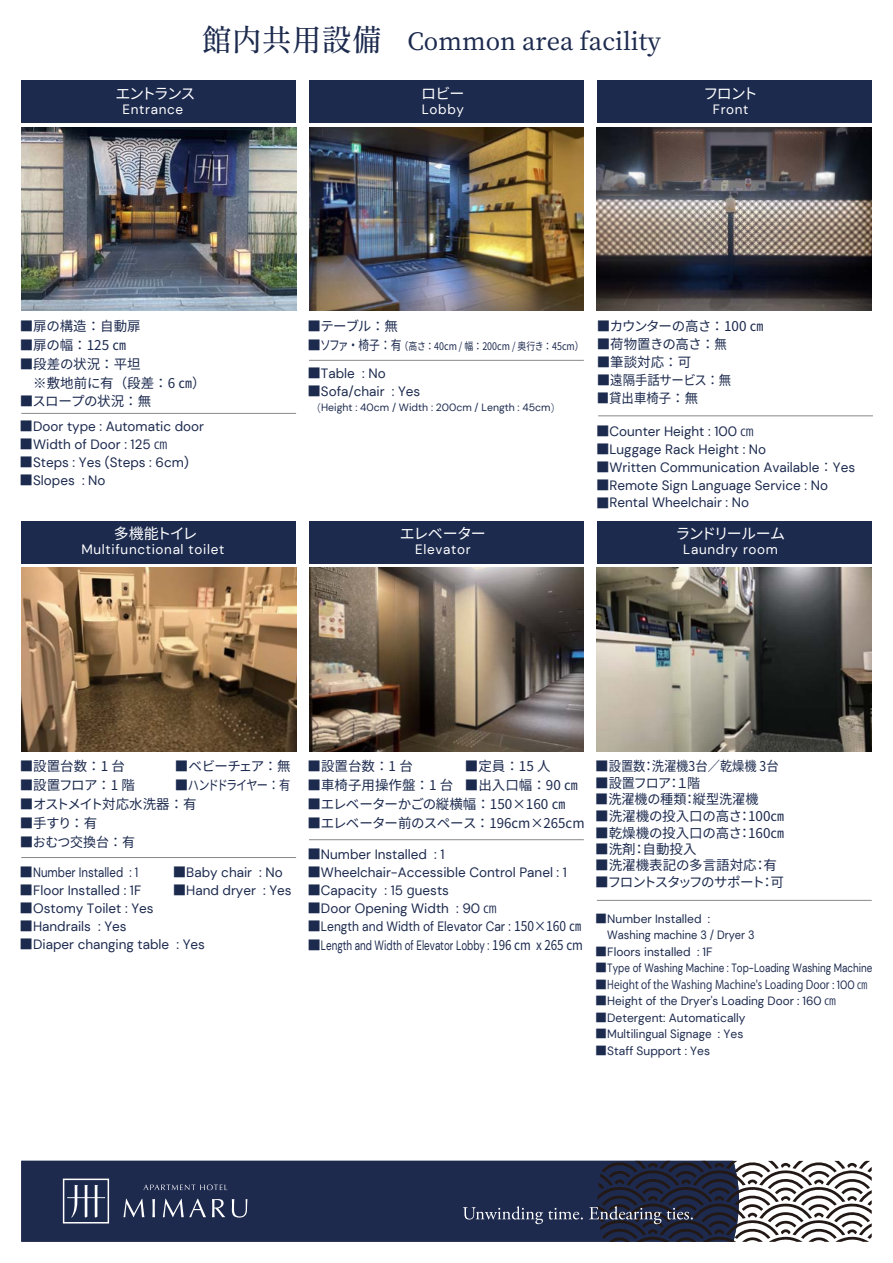
<style>
.page{position:relative;width:893px;height:1263px;background:#fff}
.page>*{position:absolute;margin:0;border:0;box-sizing:border-box;transform-origin:0 0}
.t1{font:500 24px "Noto Serif JP";color:#1c2a4e}
.t2{font:15px "Noto Sans CJ Kjp";letter-spacing:-.085em;color:#fff}
.t3{font:15px "Noto Sans CJ Kjp";letter-spacing:-.115em;color:#fff}
.t4{font:13.5px "DM Sans";color:#1c2a4e}
.t5{font:13.5px/18.8px "Noto Sans CJ Kjp";color:#1c2a4e}
.t6{font:13.5px "DM Sans";letter-spacing:.05em;color:#fff}
.t7{font:13.5px "DM Sans";color:#1c2a4e;scale:.73 1}
.t8{font:13.5px "DM Sans";color:#1c2a4e;scale:.89 1}
.t9{font:13.5px "Noto Sans CJ Kjp";letter-spacing:-.02em;color:#1c2a4e}
.t10{font:13.5px "Noto Sans CJ Kjp";letter-spacing:-.03em;color:#1c2a4e}
.t11{font:13.5px "DM Sans";color:#1c2a4e;scale:.85 1}
.t12{font:13.5px "Noto Sans CJ Kjp";letter-spacing:-.105em;color:#1c2a4e}
.t13{font:13.5px "Noto Sans CJ Kjp";letter-spacing:-.035em;color:#1c2a4e}
.t14{font:13.5px "Noto Sans CJ Kjp";letter-spacing:-.095em;color:#1c2a4e}
.t15{font:13.5px "Noto Sans CJ Kjp";letter-spacing:-.025em;color:#1c2a4e}
.t16{font:13.5px "Noto Sans CJ Kjp";letter-spacing:-.1em;color:#1c2a4e}
.t17{font:13.5px "Noto Sans CJ Kjp";color:#1c2a4e;scale:.92 1}
.t18{font:12px/16.5px "DM Sans";color:#1c2a4e}
.t19{font:12px "DM Sans";color:#1c2a4e;scale:.82 1}
.t20{font:12px "Koz Go Pr 6 N";color:#1c2a4e}
.t21{font:12px "DM Sans";color:#1c2a4e;scale:.96 1}
.t22{font:10.5px "DM Sans";color:#1c2a4e}
.t23{font:10.5px "Noto Sans CJ Kjp";color:#1c2a4e;scale:.85 1}
.s1{font-family:"Shippori Mincho";font-size:30px}
.s2{font-family:"Noto Sans CJ Kjp"}
.s3{font-family:"Koz Go Pr 6 N"}
.s4{font-size:13.5px}
.s5{font-family:"DM Sans"}
</style>
<div class="page">
<div style="left:21px;top:81px;width:275px;height:42px;background:#1c2a4e"></div>
<div style="left:309px;top:81px;width:275px;height:42px;background:#1c2a4e"></div>
<div style="left:597px;top:81px;width:275px;height:42px;background:#1c2a4e"></div>
<img style="left:21px;top:128px;width:275px;height:183px">
<img style="left:309px;top:128px;width:275px;height:183px">
<img style="left:597px;top:128px;width:275px;height:183px">
<hr style="left:21px;top:413px;width:275px;height:1px;background:#898989">
<hr style="left:309px;top:360px;width:275px;height:1px;background:#898989">
<hr style="left:598px;top:415px;width:275px;height:1px;background:#898989">
<div style="left:597px;top:521px;width:275px;height:42px;background:#1c2a4e"></div>
<img style="left:597px;top:568px;width:275px;height:183px">
<hr style="left:597px;top:900px;width:275px;height:1px;background:#898989">
<div style="left:21px;top:521px;width:275px;height:42px;background:#1c2a4e"></div>
<div style="left:309px;top:521px;width:275px;height:42px;background:#1c2a4e"></div>
<img style="left:21px;top:568px;width:275px;height:183px">
<img style="left:309px;top:568px;width:275px;height:183px">
<hr style="left:21px;top:857px;width:275px;height:1px;background:#898989">
<hr style="left:309px;top:839px;width:275px;height:1px;background:#898989">
<div style="left:21px;top:1161px;width:568px;height:81px;background:#1d294d"></div>
<svg style="left:143px;top:1184px;width:84px;height:6px"></svg>
<svg style="left:123px;top:1199px;width:21px;height:18px"></svg>
<svg style="left:152px;top:1199px;width:3px;height:18px"></svg>
<svg style="left:163px;top:1199px;width:43px;height:18px"></svg>
<svg style="left:212px;top:1199px;width:13px;height:18px"></svg>
<svg style="left:232px;top:1199px;width:15px;height:18px"></svg>
<div style="left:63px;top:1178px;width:46px;height:45px;background:#1b294c;border:2px solid #fff"></div>
<svg style="left:67px;top:1185px;width:38px;height:33px"></svg>
<svg style="left:463px;top:1206px;width:120px;height:18px;background:#3f4968"></svg>
<svg style="left:589px;top:1161px;width:283px;height:81px"></svg>
<h1 class="t1" style="left:202px;top:27px;width:461px"><span class="s1">館内共用設備</span> Common area facility</h1>
<p class="t2" style="left:115px;top:85px;width:82px">エントランス</p>
<p class="t2" style="left:421px;top:85px;width:45px">ロビー</p>
<p class="t2" style="left:703px;top:85px;width:56px">フロント</p>
<p class="t6" style="left:422px;top:101px;width:44px">Lobby</p>
<p class="t6" style="left:713px;top:101px;width:37px">Front</p>
<p class="t6" style="left:123px;top:101px;width:62px">Entrance</p>
<p class="t5" style="left:20px;top:317px;width:123px">■扉の構造：自動扉</p>
<p class="t5" style="left:20px;top:336px;width:108px">■扉の幅：125 ㎝</p>
<p class="t5" style="left:20px;top:355px;width:187px">■段差の状況：平坦<br>　※敷地前に有（段差：6 ㎝）</p>
<p class="t10" style="left:20px;top:394px;width:133px">■スロープの状況：無</p>
<p class="t4" style="left:20px;top:418px;width:186px"><span class="s2">■</span>Door type : Automatic door</p>
<p class="t4" style="left:20px;top:436px;width:149px"><span class="s2">■</span>Width of Door : 125 <span class="s3">㎝</span></p>
<p class="t4" style="left:20px;top:454px;width:171px"><span class="s2">■</span>Steps : Yes (Steps : 6cm)</p>
<p class="t4" style="left:20px;top:472px;width:87px"><span class="s2">■</span>Slopes : No</p>
<p class="t5" style="left:307px;top:317px;width:92px">■テーブル：無</p>
<p class="t23" style="left:307px;top:340px;width:326px"><span class="s4">■ソファ・椅子：有</span>（高さ：40cm / 幅：200cm / 奥行き：45cm）</p>
<p class="t4" style="left:307px;top:365px;width:80px"><span class="s3">■</span>Table : No</p>
<p class="t4" style="left:307px;top:383px;width:114px"><span class="s3">■</span>Sofa/chair : Yes</p>
<p class="t22" style="left:311px;top:401px;width:252px"><span class="s3">（</span>Height : 40cm / Width : 200cm / Length : 45cm<span class="s3">）</span></p>
<p class="t2" style="left:114px;top:525px;width:85px">多機能トイレ</p>
<p class="t2" style="left:400px;top:525px;width:87px">エレベーター</p>
<p class="t6" style="left:415px;top:541px;width:57px">Elevator</p>
<p class="t6" style="left:81px;top:541px;width:144px">Multifunctional toilet</p>
<p class="t13" style="left:597px;top:319px;width:168px">■カウンターの高さ：100 ㎝</p>
<p class="t10" style="left:597px;top:337px;width:132px">■荷物置きの高さ：無</p>
<p class="t5" style="left:597px;top:353px;width:96px">■筆談対応：可</p>
<p class="t15" style="left:597px;top:373px;width:136px">■遠隔手話サービス：無</p>
<p class="t17" style="left:597px;top:391px;width:112px">■貸出車椅子：無</p>
<p class="t4" style="left:596px;top:422px;width:160px"><span class="s2">■</span>Counter Height : 100 <span class="s3">㎝</span></p>
<p class="t4" style="left:596px;top:440px;width:172px"><span class="s2">■</span>Luggage Rack Height : No</p>
<p class="t4" style="left:596px;top:458px;width:261px"><span class="s2">■</span>Written Communication Available<span class="s3">：</span>Yes</p>
<p class="t4" style="left:596px;top:476px;width:233px"><span class="s2">■</span>Remote Sign Language Service : No</p>
<p class="t4" style="left:596px;top:494px;width:155px"><span class="s2">■</span>Rental Wheelchair : No</p>
<p class="t3" style="left:675px;top:525px;width:111px">ランドリールーム</p>
<p class="t6" style="left:683px;top:541px;width:96px">Laundry room</p>
<p class="t5" style="left:20px;top:757px;width:107px">■設置台数：1 台</p>
<p class="t5" style="left:20px;top:776px;width:117px">■設置フロア：1 階</p>
<p class="t14" style="left:20px;top:796px;width:179px">■オストメイト対応水洗器：有</p>
<p class="t5" style="left:20px;top:814px;width:79px">■手すり：有</p>
<p class="t5" style="left:20px;top:832px;width:117px">■おむつ交換台：有</p>
<p class="t5" style="left:175px;top:757px;width:117px">■ベビーチェア：無</p>
<p class="t16" style="left:175px;top:778px;width:117px">■ハンドドライヤー：有</p>
<p class="t4" style="left:173px;top:864px;width:112px"><span class="s3">■</span>Baby chair : No</p>
<p class="t4" style="left:173px;top:882px;width:120px"><span class="s3">■</span>Hand dryer : Yes</p>
<p class="t11" style="left:20px;top:864px;width:141px"><span class="s3">■</span>Number Installed : 1</p>
<p class="t4" style="left:20px;top:882px;width:123px"><span class="s3">■</span>Floor Installed : 1F</p>
<p class="t4" style="left:20px;top:900px;width:135px"><span class="s3">■</span>Ostomy Toilet : Yes</p>
<p class="t4" style="left:20px;top:918px;width:109px"><span class="s3">■</span>Handrails : Yes</p>
<p class="t4" style="left:20px;top:936px;width:187px"><span class="s3">■</span>Diaper changing table : Yes</p>
<p class="t5" style="left:307px;top:757px;width:107px">■設置台数：1 台</p>
<p class="t5" style="left:307px;top:776px;width:147px">■車椅子用操作盤：1 台</p>
<p class="t9" style="left:307px;top:796px;width:259px">■エレベーターかごの縦横幅：150×160 ㎝</p>
<p class="t5" style="left:307px;top:814px;width:279px">■エレベーター前のスペース：196cm×265cm</p>
<p class="t5" style="left:465px;top:757px;width:87px">■定員：15 人</p>
<p class="t5" style="left:465px;top:776px;width:114px">■出入口幅：90 ㎝</p>
<p class="t4" style="left:307px;top:846px;width:139px"><span class="s3">■</span>Number Installed : 1</p>
<p class="t4" style="left:307px;top:864px;width:261px"><span class="s3">■</span>Wheelchair-Accessible Control Panel : 1</p>
<p class="t4" style="left:307px;top:882px;width:143px"><span class="s3">■</span>Capacity : 15 <span class="s3">g</span>uests</p>
<p class="t4" style="left:307px;top:900px;width:191px"><span class="s3">■</span>Door Opening Width : 90 <span class="s3">㎝</span></p>
<p class="t8" style="left:307px;top:918px;width:309px"><span class="s3">■</span>Length and Width of Elevator Car : <span class="s2">150×160 ㎝</span></p>
<p class="t7" style="left:307px;top:937px;width:379px"><span class="s3">■</span>Length and Width of Elevator Lobby : <span class="s2">196 cm x 265 cm</span></p>
<p class="t5" style="left:595px;top:757px;width:185px">■設置数：洗濯機3台／乾燥機 3台</p>
<p class="t5" style="left:595px;top:774px;width:107px">■設置フロア：１階</p>
<p class="t5" style="left:595px;top:790px;width:165px">■洗濯機の種類：縦型洗濯機</p>
<p class="t5" style="left:595px;top:807px;width:190px">■洗濯機の投入口の高さ：100㎝</p>
<p class="t5" style="left:595px;top:823px;width:190px">■乾燥機の投入口の高さ：160㎝</p>
<p class="t5" style="left:595px;top:840px;width:103px">■洗剤：自動投入</p>
<p class="t5" style="left:595px;top:856px;width:183px">■洗濯機表記の多言語対応：有</p>
<p class="t12" style="left:595px;top:874px;width:190px">■フロントスタッフのサポート：可</p>
<p class="t18" style="left:607px;top:910px;width:149px;text-indent:-12px"><span class="s3">■</span>Number Installed :<br>Washing machine 3 / Dryer 3</p>
<p class="t18" style="left:595px;top:943px;width:119px"><span class="s3">■</span>Floors installed : 1F</p>
<p class="t19" style="left:595px;top:960px;width:339px"><span class="s3">■</span>Type of Washing Machine : Top-Loading Washing Machine</p>
<p class="t20" style="left:595px;top:978px;width:274px">■Height of the Washing Machine's Loading Door : <span class="s5">100</span> ㎝</p>
<p class="t18" style="left:595px;top:992px;width:243px"><span class="s3">■</span>Height of the Dryer's Loading Door : 160 <span class="s3">㎝</span></p>
<p class="t18" style="left:595px;top:1009px;width:152px"><span class="s3">■</span>Detergent: Automatically</p>
<p class="t21" style="left:595px;top:1026px;width:156px"><span class="s3">■</span>Multilingual Signage : Yes</p>
<p class="t18" style="left:595px;top:1042px;width:116px"><span class="s3">■</span>Staff Support : Yes</p>
</div>
